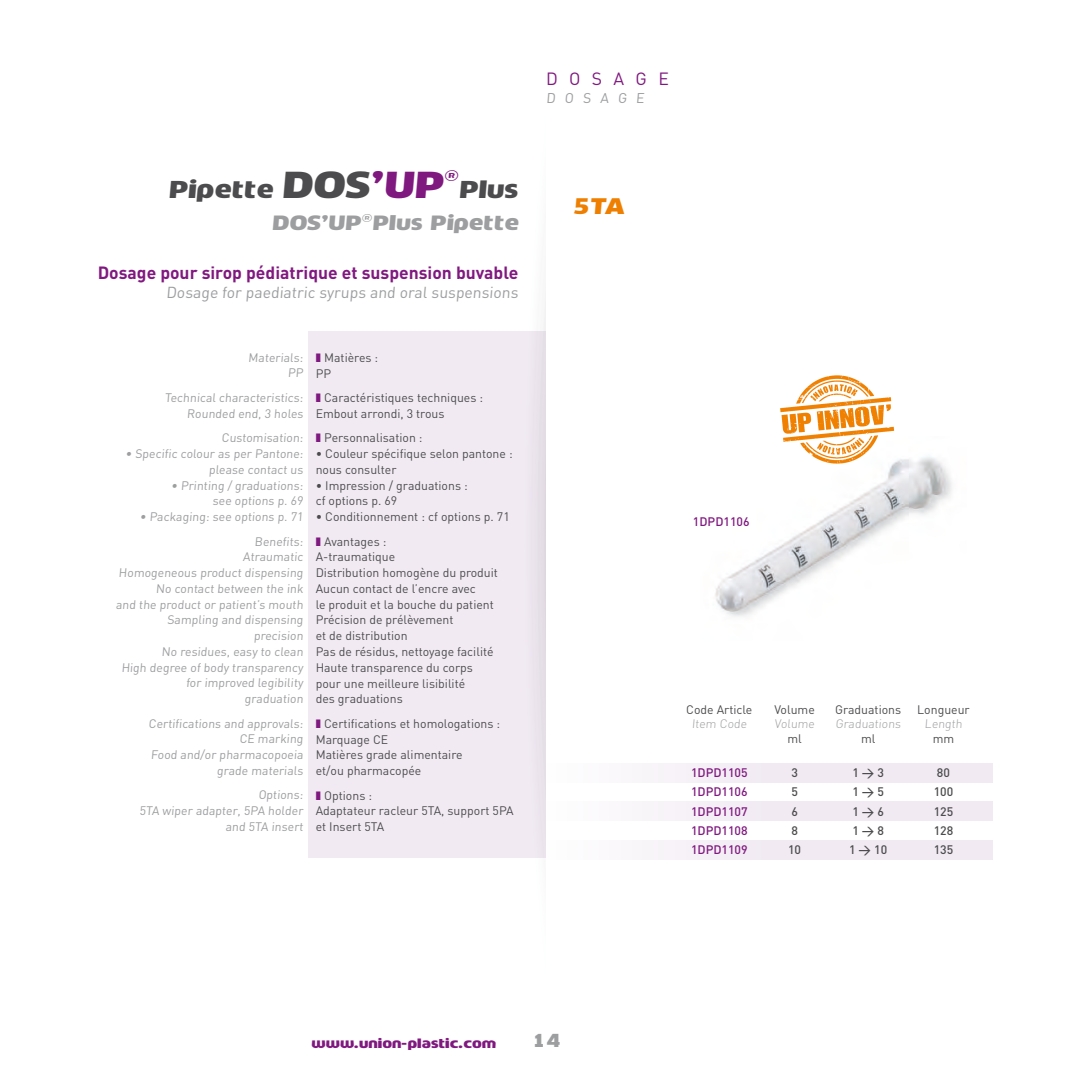
<style>
.page{position:relative;width:1092px;height:1092px;background:#fff}
.page>*{position:absolute;margin:0;border:0;box-sizing:border-box;transform-origin:0 0}
.t1{font:22.75px "Mob";color:#4c4c4e}
.t2{font:21px "Mob";color:#ee7f00}
.t3{font:19.25px "Mob";color:#9d9ea0}
.t4{font:700 17.5px "DIN";color:#80197f}
.t5{font:17.5px "DIN";color:#80197f}
.t6{font:17.5px "Mob";color:#9d9ea0}
.t7{font:15.75px "DIN";color:#9d9ea0}
.t8{font:14px "DIN";color:#9d9ea0}
.t9{font:12.25px/15.8px "DIN";color:#4c4c4e}
.t10{font:12.25px/15.8px "DIN";color:#9d9ea0;text-align:right}
.t11{font:500 12.25px "DIN";color:#80197f}
.t12{font:500 12.25px "DIN";color:#4c4c4e}
.t13{font:300 12.25px "DIN";color:#9d9ea0}
.t14{font:12.25px "Mob";color:#80197f}
.s1{font-size:35px}
.s2{font-size:35px;color:#80197f}
</style>
<div class="page">
<div style="left:309px;top:331px;width:237px;height:526px;background:#f1eaf3"></div>
<svg style="left:524px;top:294px;width:22px;height:564px"></svg>
<div style="left:546px;top:762px;width:446px;height:20px;background:linear-gradient(to right,#fbf9fb,#eee5f0)"></div>
<div style="left:546px;top:801px;width:446px;height:19px;background:linear-gradient(to right,#fbf9fb,#eee5f0)"></div>
<div style="left:546px;top:839px;width:446px;height:20px;background:linear-gradient(to right,#fbf9fb,#eee5f0)"></div>
<img style="left:715px;top:456px;width:237px;height:161px">
<img style="left:774px;top:375px;width:125px;height:95px">
<h1 class="t1" style="left:169px;top:177px;width:353px">Pipette <span class="s1">Dos</span><span class="s2">’UP</span><sup>®</sup>Plus</h1>
<h3 class="t3" style="left:272px;top:212px;width:250px">Dos’UP®Plus Pipette</h3>
<h3 class="t4" style="left:98px;top:261px;width:422px">Dosage pour sirop pédiatrique et suspension buvable</h3>
<p class="t7" style="left:166px;top:282px;width:355px">Dosage for paediatric syrups and oral suspensions</p>
<p class="t10" style="left:248px;top:349px;width:58px">Materials:<br>PP</p>
<p class="t10" style="left:165px;top:389px;width:141px">Technical characteristics:<br>Rounded end, 3 holes</p>
<p class="t10" style="left:221px;top:429px;width:84px">Customisation:</p>
<p class="t10" style="left:125px;top:445px;width:180px">• Specific colour as per Pantone: please contact us</p>
<p class="t10" style="left:171px;top:477px;width:135px">• Printing / graduations: see options p. 69</p>
<p class="t10" style="left:140px;top:504px;width:166px;line-height:24.5px">• Packaging: see options p. 71<br>Benefits:</p>
<p class="t10" style="left:116px;top:548px;width:190px">Atraumatic<br>Homogeneous product dispensing<br>No contact between the ink<br>and the product or patient’s mouth<br>Sampling and dispensing precision<br>No residues, easy to clean<br>High degree of body transparency for improved legibility<br>graduation</p>
<p class="t10" style="left:148px;top:715px;width:157px">Certifications and approvals:<br>CE marking<br>Food and/or pharmacopoeia grade materials</p>
<p class="t10" style="left:139px;top:786px;width:167px">Options:<br>5TA wiper adapter, 5PA holder and 5TA insert</p>
<p class="t9" style="left:315px;top:349px;width:64px;text-indent:8px">Matières :<br>PP</p>
<p class="t9" style="left:315px;top:389px;width:169px;text-indent:8px">Caractéristiques techniques :<br>Embout arrondi, 3 trous</p>
<p class="t9" style="left:324px;top:429px;width:100px">Personnalisation :</p>
<p class="t9" style="left:315px;top:445px;width:198px">• Couleur spécifique selon pantone : nous consulter</p>
<p class="t9" style="left:315px;top:477px;width:154px">• Impression / graduations : cf options p. 69</p>
<p class="t9" style="left:324px;top:504px;width:187px;line-height:24.5px;text-indent:-8px">• Conditionnement : cf options p. 71<br>Avantages :</p>
<p class="t9" style="left:315px;top:549px;width:184px">A-traumatique<br>Distribution homogène du produit<br>Aucun contact de l’encre avec<br>le produit et la bouche du patient<br>Précision de prélèvement<br>et de distribution<br>Pas de résidus, nettoyage facilité<br>Haute transparence du corps pour une meilleure lisibilité<br>des graduations</p>
<p class="t9" style="left:315px;top:715px;width:186px;text-indent:8px">Certifications et homologations :<br>Marquage CE<br>Matières grade alimentaire<br>et/ou pharmacopée</p>
<p class="t9" style="left:315px;top:787px;width:199px;text-indent:8px">Options :<br>Adaptateur racleur 5TA, support 5PA et Insert 5TA</p>
<h3 class="t5" style="left:546px;top:67px;width:124px">D O S A G E</h3>
<p class="t8" style="left:546px;top:90px;width:101px">D O S A G E</p>
<h2 class="t2" style="left:572px;top:195px;width:57px">5TA</h2>
<p class="t11" style="left:692px;top:514px;width:58px">1DPD1106</p>
<p class="t9" style="left:686px;top:701px;width:68px">Code Article</p>
<p class="t9" style="left:774px;top:701px;width:42px">Volume</p>
<p class="t9" style="left:835px;top:701px;width:68px">Graduations</p>
<p class="t9" style="left:917px;top:701px;width:54px">Longueur</p>
<p class="t13" style="left:691px;top:716px;width:58px">Item Code</p>
<p class="t13" style="left:774px;top:716px;width:43px">Volume</p>
<p class="t13" style="left:835px;top:716px;width:68px">Graduations</p>
<p class="t13" style="left:924px;top:716px;width:41px">Length</p>
<p class="t9" style="left:787px;top:730px;width:16px">ml</p>
<p class="t9" style="left:860px;top:730px;width:16px">ml</p>
<p class="t9" style="left:932px;top:730px;width:23px">mm</p>
<p class="t11" style="left:691px;top:764px;width:58px">1DPD1105</p>
<p class="t12" style="left:791px;top:764px;width:8px">3</p>
<p class="t12" style="left:852px;top:764px;width:33px">1 &gt; 3</p>
<p class="t12" style="left:936px;top:764px;width:15px">80</p>
<p class="t11" style="left:691px;top:784px;width:58px">1DPD1106</p>
<p class="t12" style="left:791px;top:784px;width:8px">5</p>
<p class="t12" style="left:852px;top:784px;width:33px">1 &gt; 5</p>
<p class="t12" style="left:933px;top:784px;width:21px">100</p>
<p class="t11" style="left:691px;top:803px;width:58px">1DPD1107</p>
<p class="t12" style="left:791px;top:803px;width:8px">6</p>
<p class="t12" style="left:852px;top:803px;width:33px">1 &gt; 6</p>
<p class="t12" style="left:933px;top:803px;width:21px">125</p>
<p class="t11" style="left:691px;top:822px;width:58px">1DPD1108</p>
<p class="t12" style="left:791px;top:822px;width:8px">8</p>
<p class="t12" style="left:852px;top:822px;width:33px">1 &gt; 8</p>
<p class="t12" style="left:933px;top:822px;width:21px">128</p>
<p class="t11" style="left:691px;top:841px;width:58px">1DPD1109</p>
<p class="t12" style="left:788px;top:841px;width:15px">10</p>
<p class="t12" style="left:849px;top:841px;width:40px">1 &gt; 10</p>
<p class="t12" style="left:933px;top:841px;width:21px">135</p>
<p class="t14" style="left:311px;top:1035px;width:186px">www.union-plastic.com</p>
<h3 class="t6" style="left:531px;top:1030px;width:31px">14</h3>
</div>
